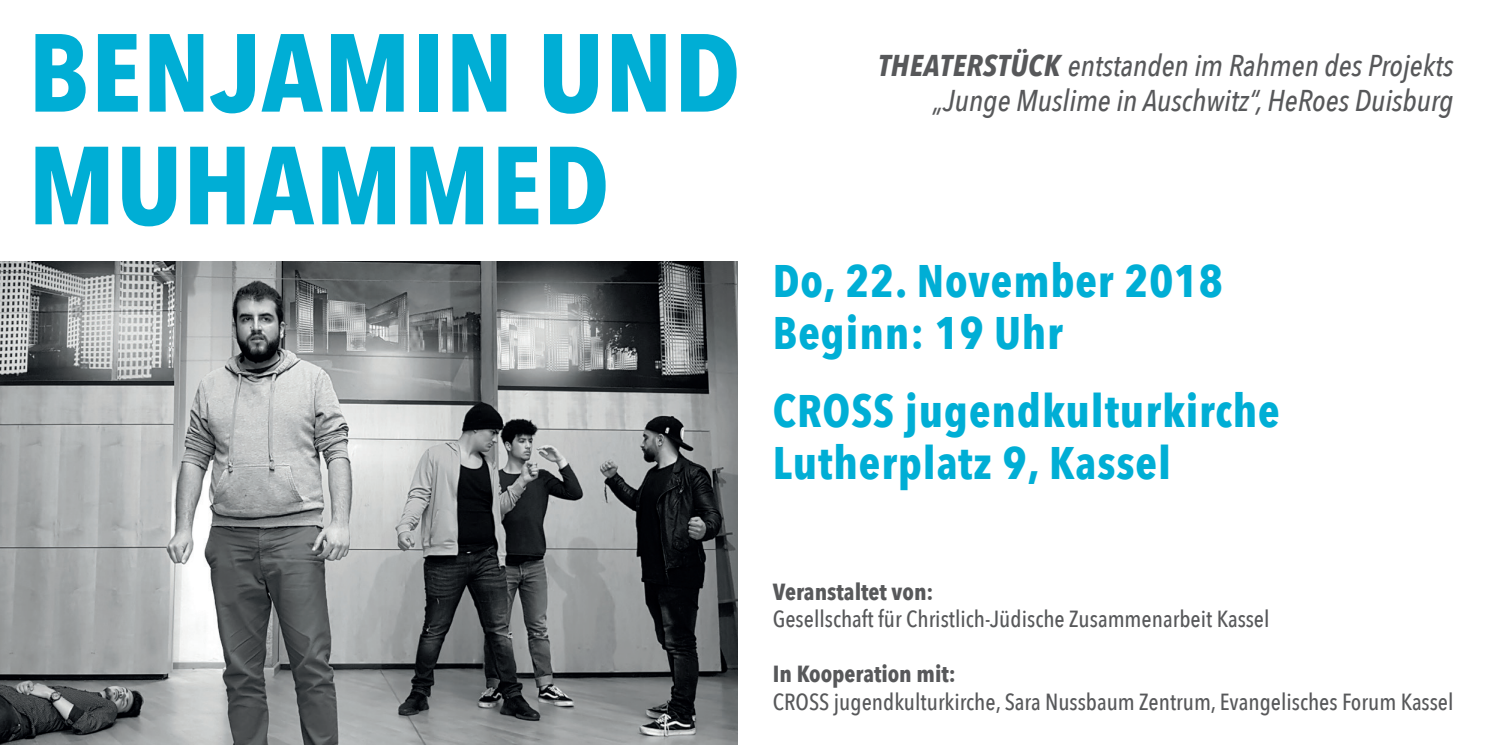
<style>
.page{position:relative;width:1489px;height:745px;background:#fff}
.page>*{position:absolute;margin:0;border:0;box-sizing:border-box;transform-origin:0 0}
.t1{font:700 109.5px "Avenir Next Condensed";letter-spacing:.01em;color:#00aed5}
.t2{font:700 45.5px/52.5px "Avenir Next Condensed";letter-spacing:.02em;color:#00aed5}
.t3{font:italic 500 30px "Avenir Next Condensed";color:#57585a}
.t4{font:500 23.25px "Avenir Next Condensed";color:#57585a}
.t5{font:700 23.25px "Avenir Next Condensed";color:#57585a}
.s1{font-weight:700}
</style>
<div class="page">
<img style="left:0;top:261px;width:737px;height:483px">
<h1 class="t1" style="left:28px;top:6px;width:713px">BENJAMIN UND</h1>
<h1 class="t1" style="left:28px;top:118px;width:582px">MUHAMMED</h1>
<p class="t3" style="left:878px;top:48px;width:577px"><span class="s1">THEATERSTÜCK</span> entstanden im Rahmen des Projekts</p>
<p class="t3" style="left:933px;top:83px;width:522px">„Junge Muslime in Auschwitz“, HeRoes Duisburg</p>
<h2 class="t2" style="left:772px;top:254px;width:451px">Do, 22. November 2018<br>Beginn: 19 Uhr</h2>
<h2 class="t2" style="left:772px;top:384px;width:508px">CROSS jugendkulturkirche<br>Lutherplatz 9, Kassel</h2>
<p class="t5" style="left:772px;top:576px;width:162px">Veranstaltet von:</p>
<p class="t4" style="left:772px;top:604px;width:498px">Gesellschaft für Christlich-Jüdische Zusammenarbeit Kassel</p>
<p class="t5" style="left:772px;top:659px;width:184px">In Kooperation mit:</p>
<p class="t4" style="left:772px;top:687px;width:682px">CROSS jugendkulturkirche, Sara Nussbaum Zentrum, Evangelisches Forum Kassel</p>
</div>
